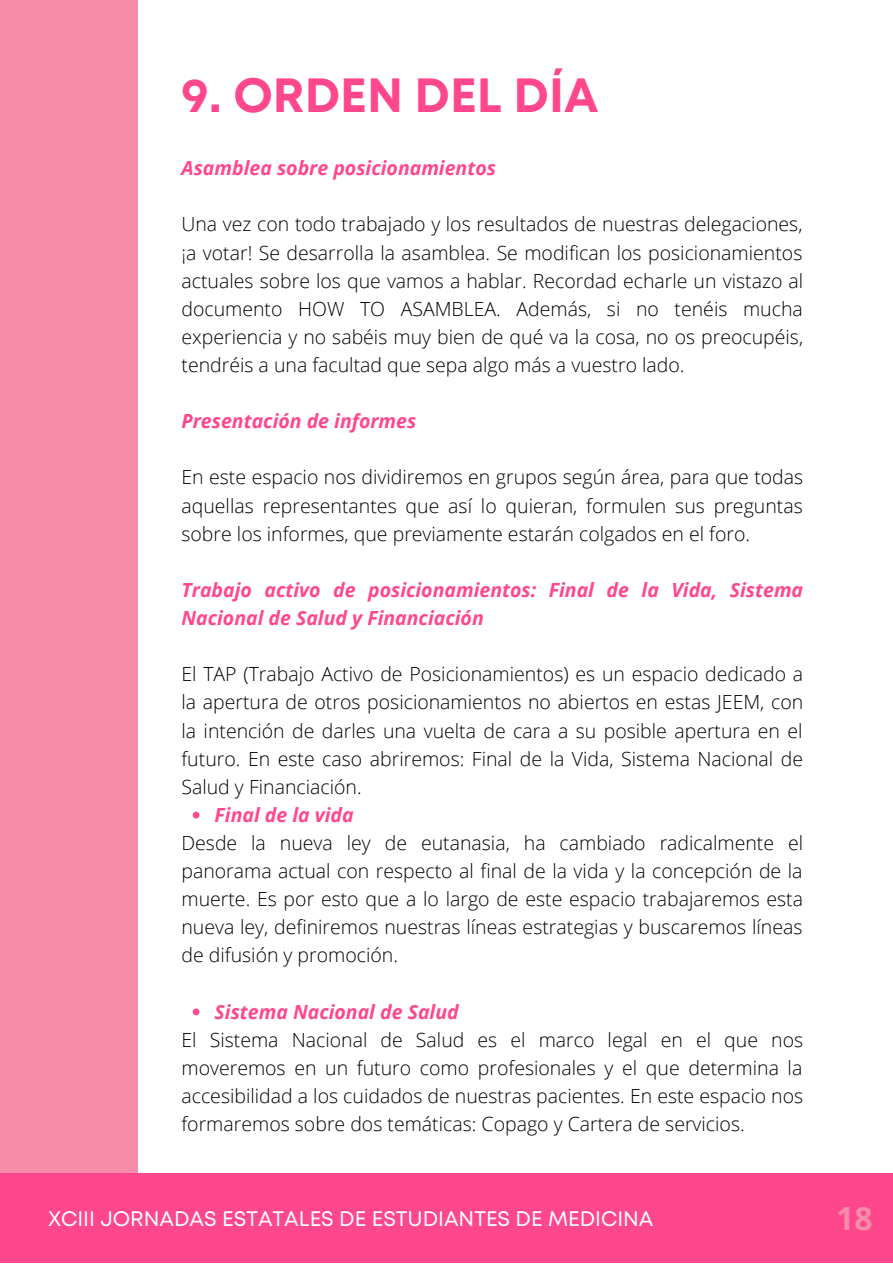
<style>
.page{position:relative;width:893px;height:1264px;background:#fff}
.page>*{position:absolute;margin:0;border:0;box-sizing:border-box;transform-origin:0 0}
.t1{font:700 48px "Mont";color:#ff478d}
.t2{font:700 31.95px "Open Sans";color:#f48caa}
.t3{font:21px "Mont";color:#fff}
.t4{font:300 19.5px/28px "Open Sans";color:#000;text-align:justify}
.t5{font:italic 700 19.5px/28px "Open Sans";color:#ff478d}
</style>
<div class="page">
<div style="left:0;top:0;width:137px;height:1262px;background:#f48caa"></div>
<svg style="left:193px;top:811px;width:6px;height:7px"></svg>
<svg style="left:193px;top:1008px;width:6px;height:7px"></svg>
<div style="left:0;top:1173px;width:892px;height:89px;background:#ff478d"></div>
<h1 class="t1" style="left:181px;top:77px;width:418px">9. ORDEN DEL DÍA</h1>
<p class="t5" style="left:181px;top:154px;width:316px">Asamblea sobre posicionamientos</p>
<p class="t4" style="left:181px;top:210px;width:623px">Una vez con todo trabajado y los resultados de nuestras delegaciones, ¡a votar! Se desarrolla la asamblea. Se modifican los posicionamientos actuales sobre los que vamos a hablar. Recordad echarle un vistazo al documento HOW TO ASAMBLEA. Además, si no tenéis mucha experiencia y no sabéis muy bien de qué va la cosa, no os preocupéis, tendréis a una facultad que sepa algo más a vuestro lado.</p>
<p class="t5" style="left:181px;top:406px;width:236px">Presentación de informes</p>
<p class="t4" style="left:181px;top:463px;width:623px">En este espacio nos dividiremos en grupos segú n á rea, para que todas aquellas representantes que así lo quieran, formulen sus preguntas sobre los informes, que previamente estará n colgados en el foro.</p>
<p class="t5" style="left:181px;top:575px;width:623px">Trabajo activo de posicionamientos: Final de la Vida, Sistema<br>Nacional de Salud y Financiación</p>
<p class="t4" style="left:181px;top:659px;width:623px">El TAP (Trabajo Activo de Posicionamientos) es un espacio dedicado a la apertura de otros posicionamientos no abiertos en estas JEEM, con la intención de darles una vuelta de cara a su posible apertura en el futuro. En este caso abriremos: Final de la Vida, Sistema Nacional de Salud y Financiación.</p>
<p class="t4" style="left:181px;top:828px;width:623px">Desde la nueva ley de eutanasia, ha cambiado radicalmente el panorama actual con respecto al final de la vida y la concepción de la muerte. Es por esto que a lo largo de este espacio trabajaremos esta nueva ley, definiremos nuestras líneas estrategias y buscaremos líneas de difusión y promoción.</p>
<p class="t5" style="left:214px;top:800px;width:141px">Final de la vida</p>
<p class="t5" style="left:214px;top:997px;width:245px">Sistema Nacional de Salud</p>
<p class="t4" style="left:181px;top:1025px;width:623px">El Sistema Nacional de Salud es el marco legal en el que nos moveremos en un futuro como profesionales y el que determina la accesibilidad a los cuidados de nuestras pacientes. En este espacio nos formaremos sobre dos temáticas: Copago y Cartera de servicios.</p>
<p class="t3" style="left:48px;top:1210px;width:606px">XCIII JORNADAS ESTATALES DE ESTUDIANTES DE MEDICINA</p>
<h2 class="t2" style="left:836px;top:1195px;width:38px">18</h2>
</div>
